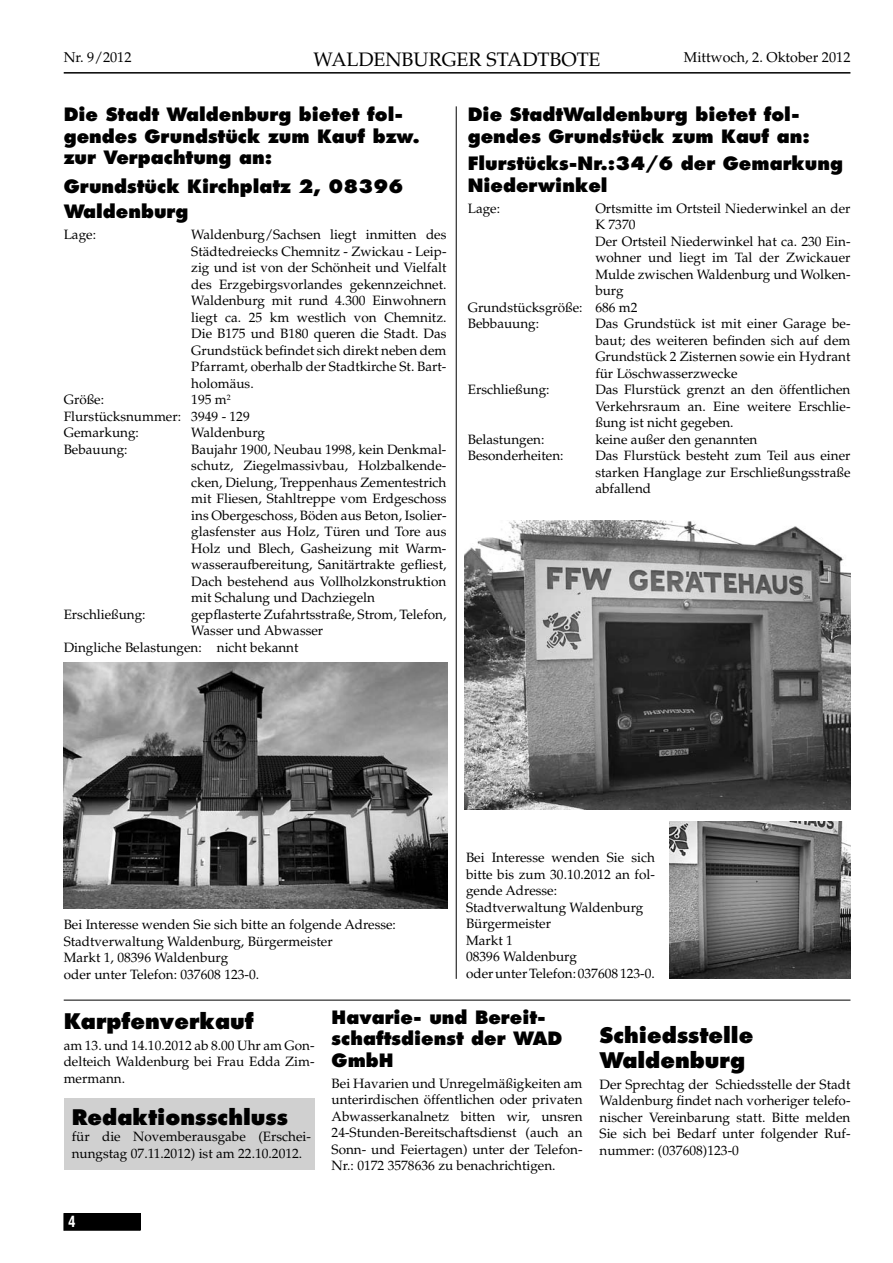
<style>
.page{position:relative;width:893px;height:1263px;background:#fff}
.page>*{position:absolute;margin:0;border:0;box-sizing:border-box;transform-origin:0 0}
.t1{font:800 21px/25.2px "Futura LT";color:#000}
.t2{font:19.5px "Palatino";color:#000}
.t3{font:800 18px/21.6px "Futura LT";color:#000}
.t4{font:700 condensed 15px "Swiss 721 BT";color:#fff}
.t5{font:14.25px "Palatino";color:#000}
.t6{font:13.5px/16.5px "Palatino";color:#000;text-align:justify}
</style>
<div class="page">
<hr style="left:64px;top:72px;width:786px;height:2px;background:#000">
<div style="left:64px;top:1214px;width:76px;height:16px;background:#000"></div>
<div style="left:64px;top:1213px;width:76px;height:17px;border:1px solid #000"></div>
<img style="left:465px;top:520px;width:385px;height:290px">
<img style="left:64px;top:663px;width:383px;height:245px">
<img style="left:669px;top:821px;width:181px;height:158px">
<hr style="left:64px;top:1000px;width:786px;height:1px;background:#000">
<div style="left:64px;top:1098px;width:251px;height:71px;background:#d0d0d0"></div>
<hr style="left:456px;top:106px;width:1px;height:873px;background:#000">
<p class="t5" style="left:64px;top:52px;width:69px">Nr. 9/2012</p>
<h2 class="t2" style="left:314px;top:52px;width:288px">WALDENBURGER STADTBOTE</h2>
<p class="t5" style="left:684px;top:52px;width:168px">Mittwoch, 2. Oktober 2012</p>
<h3 class="t3" style="left:64px;top:103px;width:358px">Die Stadt Waldenburg bietet fol&shy;gendes Grundstück zum Kauf bzw. zur Verpachtung an:</h3>
<h3 class="t3" style="left:468px;top:103px;width:344px">Die StadtWaldenburg bietet fol&shy;gendes Grundstück zum Kauf an:</h3>
<h3 class="t3" style="left:468px;top:153px;width:377px">Flurstücks-Nr.:34/6 der Gemarkung<br>Niederwinkel</h3>
<p class="t6" style="left:468px;top:201px;width:34px">Lage:</p>
<p class="t6" style="left:595px;top:201px;width:257px">Ortsmitte im Ortsteil Niederwinkel an der</p>
<p class="t6" style="left:595px;top:218px;width:42px">K 7370</p>
<p class="t6" style="left:595px;top:234px;width:257px">Der Ortsteil Niederwinkel hat ca. 230 Ein-</p>
<p class="t6" style="left:595px;top:251px;width:257px">wohner und liegt im Tal der Zwickauer</p>
<p class="t6" style="left:595px;top:267px;width:257px">Mulde zwischen Waldenburg und Wolken-</p>
<p class="t6" style="left:595px;top:284px;width:30px">burg</p>
<p class="t6" style="left:468px;top:300px;width:171px">Grundstücksgröße: 686 m2</p>
<p class="t6" style="left:468px;top:317px;width:73px">Bebbauung:</p>
<p class="t6" style="left:595px;top:317px;width:257px">Das Grundstück ist mit einer Garage be&shy;baut; des weiteren befinden sich auf dem Grundstück 2 Zisternen sowie ein Hydrant für Löschwasserzwecke</p>
<p class="t6" style="left:468px;top:383px;width:83px">Erschließung:</p>
<p class="t6" style="left:595px;top:383px;width:257px">Das Flurstück grenzt an den öffentlichen Verkehrsraum an. Eine weitere Erschlie&shy;ßung ist nicht gegeben.</p>
<p class="t6" style="left:468px;top:432px;width:78px">Belastungen:</p>
<p class="t6" style="left:595px;top:432px;width:164px">keine außer den genannten</p>
<p class="t6" style="left:468px;top:449px;width:97px">Besonderheiten:</p>
<p class="t6" style="left:595px;top:449px;width:257px">Das Flurstück besteht zum Teil aus einer starken Hanglage zur Erschließungsstraße abfallend</p>
<h3 class="t3" style="left:64px;top:174px;width:341px;line-height:25.2px">Grundstück Kirchplatz 2, 08396<br>Waldenburg</h3>
<p class="t6" style="left:64px;top:228px;width:34px">Lage:</p>
<p class="t6" style="left:191px;top:228px;width:257px">Waldenburg/Sachsen liegt inmitten des Städtedreiecks Chemnitz - Zwickau - Leip&shy;zig und ist von der Schönheit und Vielfalt des Erzgebirgsvorlandes gekennzeichnet.<br>Waldenburg mit rund 4.300 Einwohnern liegt ca. 25 km westlich von Chemnitz.<br>Die B175 und B180 queren die Stadt. Das Grundstück befindet sich direkt neben dem Pfarramt, oberhalb der Stadtkirche St. Bart&shy;holomäus.</p>
<p class="t6" style="left:64px;top:393px;width:42px">Größe:</p>
<p class="t6" style="left:64px;top:393px;width:188px;text-align:left;text-indent:128px">195 m<sup>2<br></sup>Flurstücksnummer: 3949 - 129<br>Gemarkung:</p>
<p class="t6" style="left:191px;top:426px;width:75px">Waldenburg</p>
<p class="t6" style="left:64px;top:442px;width:65px">Bebauung:</p>
<p class="t6" style="left:191px;top:442px;width:257px">Baujahr 1900, Neubau 1998, kein Denkmal&shy;schutz, Ziegelmassivbau, Holzbalkende&shy;cken, Dielung, Treppenhaus Zementestrich mit Fliesen, Stahltreppe vom Erdgeschoss ins Obergeschoss, Böden aus Beton, Isolier&shy;glasfenster aus Holz, Türen und Tore aus Holz und Blech, Gasheizung mit Warm&shy;wasseraufbereitung, Sanitärtrakte gefliest, Dach bestehend aus Vollholzkonstruktion mit Schalung und Dachziegeln</p>
<p class="t6" style="left:64px;top:607px;width:83px">Erschließung:</p>
<p class="t6" style="left:191px;top:607px;width:257px">gepflasterte Zufahrtsstraße, Strom, Telefon,</p>
<p class="t6" style="left:191px;top:624px;width:133px">Wasser und Abwasser</p>
<p class="t6" style="left:64px;top:640px;width:236px">Dingliche Belastungen: nicht bekannt</p>
<p class="t6" style="left:466px;top:851px;width:190px;text-align:left">Bei Interesse wenden Sie sich bitte bis zum 30.10.2012 an fol&shy;gende Adresse:<br>Stadtverwaltung Waldenburg<br>Bürgermeister<br>Markt 1<br>08396 Waldenburg<br>oder unter Telefon: 037608 123-0.</p>
<h3 class="t3" style="left:332px;top:1006px;width:232px">Havarie- und Bereit&shy;schaftsdienst der WAD<br>GmbH</h3>
<p class="t6" style="left:332px;top:1076px;width:252px">Bei Havarien und Unregelmäßigkeiten am unterirdischen öffentlichen oder privaten Abwasserkanalnetz bitten wir, unsren 24-Stunden-Bereitschaftsdienst (auch an Sonn- und Feiertagen) unter der Telefon-Nr.: 0172 3578636 zu benachrichtigen.</p>
<p class="t6" style="left:64px;top:918px;width:334px;text-align:left">Bei Interesse wenden Sie sich bitte an folgende Adresse:<br>Stadtverwaltung Waldenburg, Bürgermeister<br>Markt 1, 08396 Waldenburg<br>oder unter Telefon: 037608 123-0.</p>
<h1 class="t1" style="left:64px;top:1009px;width:192px">Karpfenverkauf</h1>
<p class="t6" style="left:64px;top:1039px;width:252px">am 13. und 14.10.2012 ab 8.00 Uhr am Gon&shy;delteich Waldenburg bei Frau Edda Zim&shy;mermann.</p>
<h1 class="t1" style="left:72px;top:1104px;width:218px">Redaktionsschluss</h1>
<p class="t6" style="left:72px;top:1130px;width:241px">für die Novemberausgabe (Erschei&shy;nungstag 07.11.2012) ist am 22.10.2012.</p>
<h1 class="t1" style="left:599px;top:1022px;width:155px">Schiedsstelle<br>Waldenburg</h1>
<p class="t6" style="left:599px;top:1077px;width:252px">Der Sprechtag der Schiedsstelle der Stadt Waldenburg findet nach vorheriger telefo&shy;nischer Vereinbarung statt. Bitte melden Sie sich bei Bedarf unter folgender Ruf&shy;nummer: (037608)123-0</p>
<p class="t4" style="left:68px;top:1212px;width:9px">4</p>
</div>
